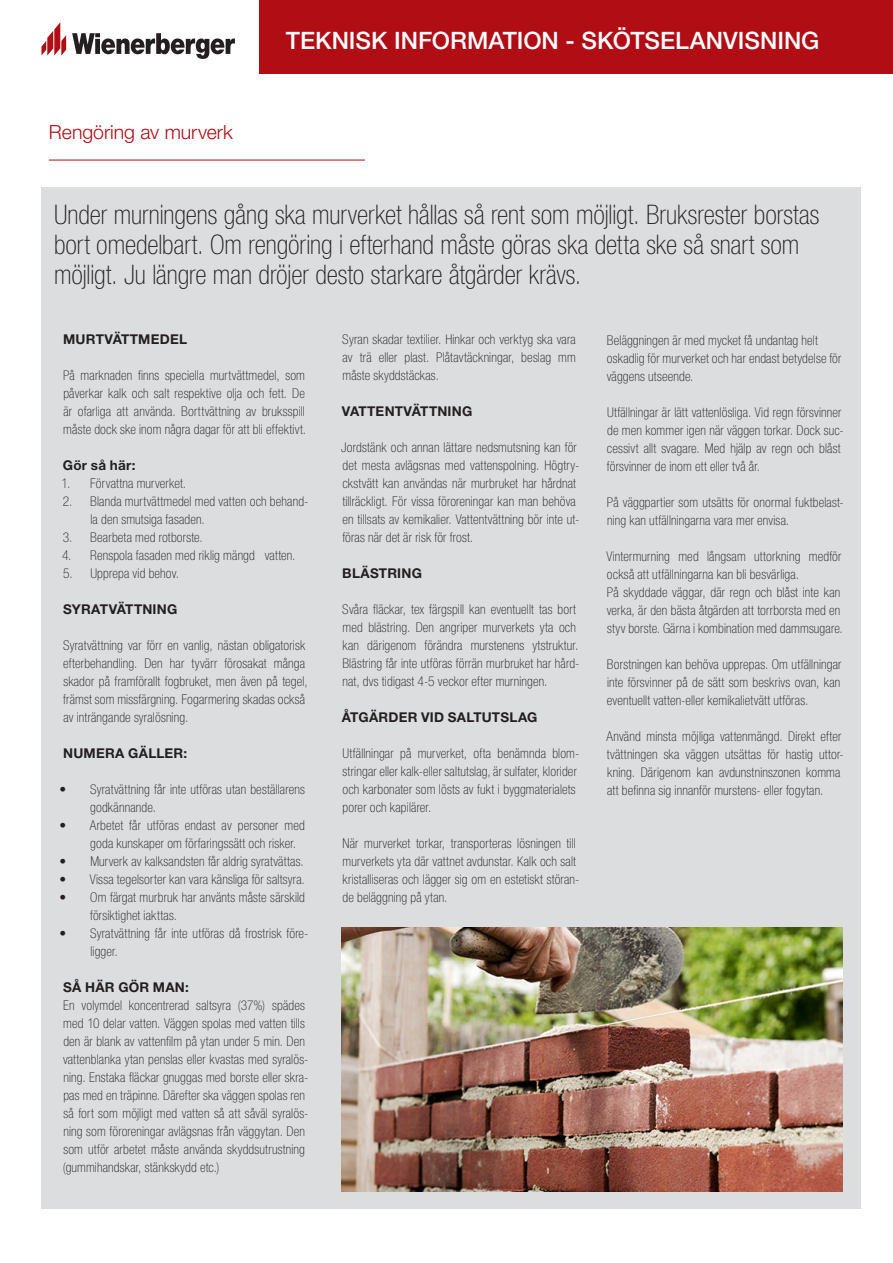
<style>
.page{position:relative;width:893px;height:1263px;background:#fff}
.page>*{position:absolute;margin:0;border:0;box-sizing:border-box;transform-origin:0 0}
.Bodytext_9_12pt_schw{font:100 condensed 27px/30px "Helvetica Neue";color:#231f20}
.t1{font:500 24px "Helvetica Neue LT Std";color:#fff}
.Category_Level_45{font:300 19.5px "Helvetica Neue";color:#b00d15}
.Bodytext_9_12pt_schw-2{font:100 condensed 13.5px/18px "Helvetica Neue";letter-spacing:.015em;color:#231f20}
.Bodytext_9_12pt_schw-3{font:700 13.5px "Helvetica Neue";letter-spacing:.015em;color:#231f20}
</style>
<div class="page">
<div style="left:41px;top:187px;width:819px;height:1022px;background:#dcdddf"></div>
<img style="left:342px;top:927px;width:500px;height:265px">
<hr style="left:49px;top:160px;width:316px;height:1px;background:#b00d15">
<svg style="left:41px;top:22px;width:25px;height:33px"></svg>
<svg style="left:72px;top:33px;width:163px;height:26px"></svg>
<div style="left:259px;top:0;width:634px;height:74px;background:#b00d15"></div>
<p class="Category_Level_45" style="left:49px;top:120px;width:186px">Rengöring av murverk</p>
<p class="t1" style="left:286px;top:27px;width:535px">TEKNISK INFORMATION - SKÖTSELANVISNING</p>
<p class="Bodytext_9_12pt_schw" style="left:54px;top:199px;width:767px">Under murningens gång ska murverket hållas så rent som möjligt. Bruksrester borstas bort omedelbart. Om rengöring i efterhand måste göras ska detta ske så snart som möjligt. Ju längre man dröjer desto starkare åtgärder krävs.</p>
<p class="Bodytext_9_12pt_schw-3" style="left:63px;top:330px;width:125px">MURTVÄTTMEDEL</p>
<p class="Bodytext_9_12pt_schw-2" style="left:63px;top:366px;width:244px;text-align:justify">På marknaden finns speciella murtvättmedel, som påverkar kalk och salt respektive olja och fett. De är ofarliga att använda. Borttvättning av bruksspill måste dock ske inom några dagar för att bli effektivt.</p>
<p class="Bodytext_9_12pt_schw-3" style="left:63px;top:456px;width:74px">Gör så här:</p>
<p class="Bodytext_9_12pt_schw-2" style="left:62px;top:474px;width:126px">1. Förvattna murverket.</p>
<p class="Bodytext_9_12pt_schw-2" style="left:90px;top:492px;width:219px;text-indent:-28px">2. Blanda murtvättmedel med vatten och behand&shy;la den smutsiga fasaden.</p>
<p class="Bodytext_9_12pt_schw-2" style="left:63px;top:528px;width:141px">3. Bearbeta med rotborste.</p>
<p class="Bodytext_9_12pt_schw-2" style="left:62px;top:546px;width:235px">4. Renspola fasaden med riklig mängd vatten.</p>
<p class="Bodytext_9_12pt_schw-2" style="left:63px;top:564px;width:117px">5. Upprepa vid behov.</p>
<p class="Bodytext_9_12pt_schw-3" style="left:63px;top:600px;width:116px">SYRATVÄTTNING</p>
<p class="Bodytext_9_12pt_schw-2" style="left:63px;top:636px;width:246px">Syratvättning var förr en vanlig, nästan obligatorisk efterbehandling. Den har tyvärr förosakat många skador på framförallt fogbruket, men även på tegel, främst som missfärgning. Fogarmering skadas också av inträngande syralösning.</p>
<p class="Bodytext_9_12pt_schw-3" style="left:63px;top:744px;width:126px">NUMERA GÄLLER:</p>
<p class="Bodytext_9_12pt_schw-2" style="left:90px;top:780px;width:216px;text-indent:-31px">• Syratvättning får inte utföras utan beställarens godkännande.</p>
<p class="Bodytext_9_12pt_schw-2" style="left:90px;top:816px;width:216px;text-indent:-31px">• Arbetet får utföras endast av personer med goda kunskaper om förfaringssätt och risker.</p>
<p class="Bodytext_9_12pt_schw-2" style="left:59px;top:852px;width:246px">• Murverk av kalksandsten får aldrig syratvättas.</p>
<p class="Bodytext_9_12pt_schw-2" style="left:59px;top:870px;width:247px">• Vissa tegelsorter kan vara känsliga för saltsyra.</p>
<p class="Bodytext_9_12pt_schw-2" style="left:90px;top:888px;width:216px;text-indent:-31px">• Om färgat murbruk har använts måste särskild försiktighet iakttas.</p>
<p class="Bodytext_9_12pt_schw-2" style="left:90px;top:924px;width:219px;text-indent:-31px">• Syratvättning får inte utföras då frostrisk före&shy;ligger.</p>
<p class="Bodytext_9_12pt_schw-3" style="left:63px;top:978px;width:127px">SÅ HÄR GÖR MAN:</p>
<p class="Bodytext_9_12pt_schw-2" style="left:63px;top:996px;width:247px">En volymdel koncentrerad saltsyra (37%) spädes med 10 delar vatten. Väggen spolas med vatten tills den är blank av vattenfilm på ytan under 5 min. Den vattenblanka ytan penslas eller kvastas med syralös&shy;ning. Enstaka fläckar gnuggas med borste eller skra&shy;pas med en träpinne. Därefter ska väggen spolas ren så fort som möjligt med vatten så att såväl syralös&shy;ning som föroreningar avlägsnas från väggytan. Den som utför arbetet måste använda skyddsutrustning (gummihandskar, stänkskydd etc.)</p>
<p class="Bodytext_9_12pt_schw-2" style="left:342px;top:330px;width:235px;text-align:justify">Syran skadar textilier. Hinkar och verktyg ska vara av trä eller plast. Plåtavtäckningar, beslag mm måste skyddstäckas.</p>
<p class="Bodytext_9_12pt_schw-3" style="left:342px;top:403px;width:132px">VATTENTVÄTTNING</p>
<p class="Bodytext_9_12pt_schw-2" style="left:341px;top:438px;width:239px">Jordstänk och annan lättare nedsmutsning kan för det mesta avlägsnas med vattenspolning. Högtry&shy;ckstvätt kan användas när murbruket har hårdnat tillräckligt. För vissa föroreningar kan man behöva en tillsats av kemikalier. Vattentvättning bör inte ut&shy;föras när det är risk för frost.</p>
<p class="Bodytext_9_12pt_schw-3" style="left:342px;top:565px;width:81px">BLÄSTRING</p>
<p class="Bodytext_9_12pt_schw-2" style="left:342px;top:600px;width:238px">Svåra fläckar, tex färgspill kan eventuellt tas bort med blästring. Den angriper murverkets yta och kan därigenom förändra murstenens ytstruktur.<br>Blästring får inte utföras förrän murbruket har hård&shy;nat, dvs tidigast 4-5 veckor efter murningen.</p>
<p class="Bodytext_9_12pt_schw-3" style="left:342px;top:709px;width:197px">ÅTGÄRDER VID SALTUTSLAG</p>
<p class="Bodytext_9_12pt_schw-2" style="left:342px;top:744px;width:238px">Utfällningar på murverket, ofta benämnda blom&shy;stringar eller kalk-eller saltutslag, är sulfater, klorider och karbonater som lösts av fukt i byggmaterialets porer och kapilärer.</p>
<p class="Bodytext_9_12pt_schw-2" style="left:342px;top:834px;width:238px">När murverket torkar, transporteras lösningen till murverkets yta där vattnet avdunstar. Kalk och salt kristalliseras och lägger sig om en estetiskt störan&shy;de beläggning på ytan.</p>
<p class="Bodytext_9_12pt_schw-2" style="left:607px;top:331px;width:212px">Beläggningen är med mycket få undantag helt</p>
<p class="Bodytext_9_12pt_schw-2" style="left:607px;top:349px;width:236px">oskadlig för murverket och har endast betydelse för väggens utseende.</p>
<p class="Bodytext_9_12pt_schw-2" style="left:607px;top:403px;width:238px">Utfällningar är lätt vattenlösliga. Vid regn försvinner de men kommer igen när väggen torkar. Dock suc&shy;cessivt allt svagare. Med hjälp av regn och blåst försvinner de inom ett eller två år.</p>
<p class="Bodytext_9_12pt_schw-2" style="left:607px;top:493px;width:238px">På väggpartier som utsätts för onormal fuktbelast&shy;ning kan utfällningarna vara mer envisa.</p>
<p class="Bodytext_9_12pt_schw-2" style="left:606px;top:547px;width:236px">Vintermurning med långsam uttorkning medför också att utfällningarna kan bli besvärliga.</p>
<p class="Bodytext_9_12pt_schw-2" style="left:607px;top:583px;width:238px">På skyddade väggar, där regn och blåst inte kan verka, är den bästa åtgärden att torrborsta med en styv borste. Gärna i kombination med dammsugare.</p>
<p class="Bodytext_9_12pt_schw-2" style="left:607px;top:655px;width:236px;text-align:justify">Borstningen kan behöva upprepas. Om utfällningar inte försvinner på de sätt som beskrivs ovan, kan eventuellt vatten-eller kemikalietvätt utföras.</p>
<p class="Bodytext_9_12pt_schw-2" style="left:607px;top:727px;width:239px">Använd minsta möjliga vattenmängd. Direkt efter tvättningen ska väggen utsättas för hastig uttor&shy;kning. Därigenom kan avdunstninszonen komma att befinna sig innanför murstens- eller fogytan.</p>
</div>
